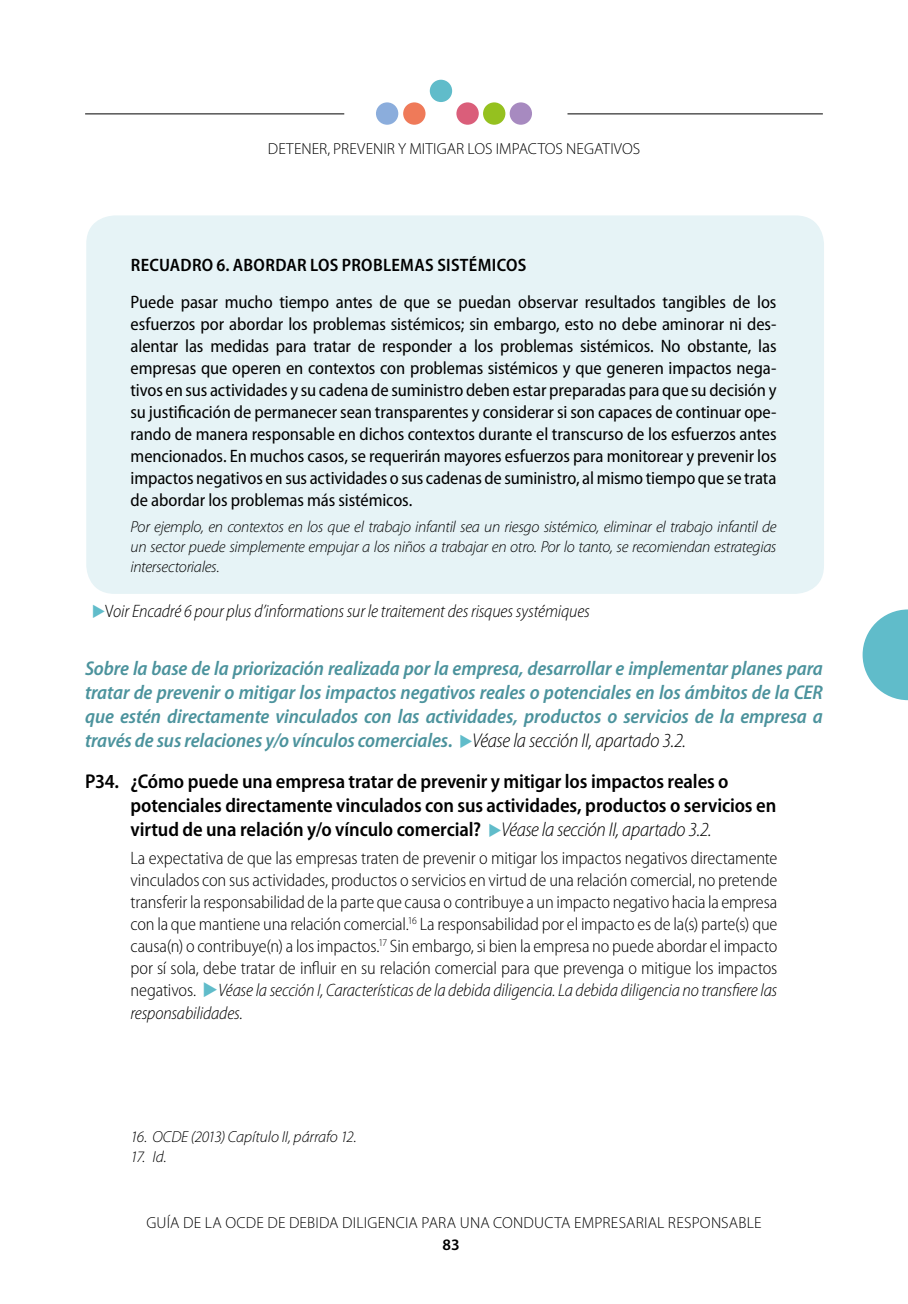
<style>
.page{position:relative;width:908px;height:1304px;background:#fff}
.page>*{position:absolute;margin:0;border:0;box-sizing:border-box;transform-origin:0 0}
.t1{font:italic 600 semi-condensed 20px/24px "Myriad Pro";letter-spacing:-.005em;color:#4c939d;text-align:justify}
.t2{font:600 semi-condensed 20px/24px "Myriad Pro";letter-spacing:-.005em;color:#000}
.t3{font:semi-condensed 18px/22px "Myriad Pro";letter-spacing:-.005em;color:#000;text-align:justify}
.t4{font:300 semi-condensed 18px/22.2px "Myriad Pro";letter-spacing:-.01em;color:#000;text-align:justify}
.t5{font:italic 300 semi-condensed 18px "Myriad Pro";letter-spacing:-.01em;color:#000}
.t6{font:600 semi-condensed 18px "Myriad Pro";letter-spacing:.015em;color:#000}
.t7{font:italic 300 16px/20px "Myriad Pro";letter-spacing:-.015em;color:#000;text-align:justify}
.t8{font:300 16px "Myriad Pro";letter-spacing:.01em;color:#000}
.t9{font:600 16px "Myriad Pro";color:#000}
.s1{color:#60bcca}
.s2{font-style:normal}
.s3{font-weight:300;color:#000}
.s4{font-weight:300;font-style:italic}
.s5{font-style:italic}
</style>
<div class="page">
<svg style="left:862px;top:609px;width:45px;height:91px"></svg>
<div style="left:403px;top:102px;width:22px;height:23px;background:#ef7a59;border-radius:50%"></div>
<div style="left:376px;top:102px;width:22px;height:23px;background:#8baddc;border-radius:50%"></div>
<div style="left:483px;top:102px;width:22px;height:23px;background:#95c11f;border-radius:50%"></div>
<div style="left:509px;top:102px;width:22px;height:23px;background:#a78ac0;border-radius:50%"></div>
<div style="left:456px;top:102px;width:22px;height:23px;background:#da5e7a;border-radius:50%"></div>
<div style="left:429px;top:80px;width:23px;height:22px;background:#60bcca;border-radius:50%"></div>
<hr style="left:85px;top:113px;width:259px;height:1px;background:#000">
<hr style="left:567px;top:113px;width:255px;height:1px;background:#000">
<div style="left:86px;top:215px;width:737px;height:379px;background:#e6f3f6;border-radius:28px"></div>
<p class="t8" style="left:268px;top:139px;width:373px">DETENER, PREVENIR Y MITIGAR LOS IMPACTOS NEGATIVOS</p>
<p class="t6" style="left:131px;top:254px;width:397px">RECUADRO 6. ABORDAR LOS PROBLEMAS SISTÉMICOS</p>
<p class="t3" style="left:130px;top:291px;width:647px">Puede pasar mucho tiempo antes de que se puedan observar resultados tangibles de los esfuerzos por abordar los problemas sistémicos; sin embargo, esto no debe aminorar ni des&shy;alentar las medidas para tratar de responder a los problemas sistémicos. No obstante, las empresas que operen en contextos con problemas sistémicos y que generen impactos nega&shy;tivos en sus actividades y su cadena de suministro deben estar preparadas para que su decisión y su justificación de permanecer sean transparentes y considerar si son capaces de continuar ope&shy;rando de manera responsable en dichos contextos durante el transcurso de los esfuerzos antes mencionados. En muchos casos, se requerirán mayores esfuerzos para monitorear y prevenir los impactos negativos en sus actividades o sus cadenas de suministro, al mismo tiempo que se trata de abordar los problemas más sistémicos.</p>
<p class="t7" style="left:130px;top:516px;width:647px">Por ejemplo, en contextos en los que el trabajo infantil sea un riesgo sistémico, eliminar el trabajo infantil de un sector puede simplemente empujar a los niños a trabajar en otro. Por lo tanto, se recomiendan estrategias intersectoriales.</p>
<p class="t5" style="left:92px;top:601px;width:499px"><span class="s1">◆</span><span class="s2">V</span>oir Encadré 6 pour plus d’informations sur le traitement des risques systémiques</p>
<p class="t1" style="left:85px;top:655px;width:739px">Sobre la base de la priorización realizada por la empresa, desarrollar e implementar planes para tratar de prevenir o mitigar los impactos negativos reales o potenciales en los ámbitos de la CER que estén directamente vinculados con las actividades, productos o servicios de la empresa a través de sus relaciones y/o vínculos comerciales. <span class="s1">◆</span><span class="s3">Véase la sección II, apartado 3.2.</span></p>
<p class="t2" style="left:130px;top:768px;width:647px;text-indent:-45px">P34. ¿Cómo puede una empresa tratar de prevenir y mitigar los impactos reales o potenciales directamente vinculados con sus actividades, productos o servicios en virtud de una relación y/o vínculo comercial? <span class="s1">◆</span><span class="s4">Véase la sección II, apartado 3.2.</span></p>
<p class="t4" style="left:130px;top:847px;width:648px">La expectativa de que las empresas traten de prevenir o mitigar los impactos negativos directamente vinculados con sus actividades, productos o servicios en virtud de una relación comercial, no pretende transferir la responsabilidad de la parte que causa o contribuye a un impacto negativo hacia la empresa con la que mantiene una relación comercial.<sup>16</sup> La responsabilidad por el impacto es de la(s) parte(s) que causa(n) o contribuye(n) a los impactos.<sup>17</sup> Sin embargo, si bien la empresa no puede abordar el impacto por sí sola, debe tratar de influir en su relación comercial para que prevenga o mitigue los impactos negativos. <span class="s1">◆</span><span class="s5">Véase la sección I, Características de la debida diligencia. La debida diligencia no transfiere las responsabilidades.</span></p>
<p class="t7" style="left:130px;top:1127px;width:227px">16. OCDE (2013) Capítulo II, párrafo 12.</p>
<p class="t7" style="left:130px;top:1147px;width:38px">17. Id.</p>
<p class="t8" style="left:146px;top:1213px;width:616px">GUÍA DE LA OCDE DE DEBIDA DILIGENCIA PARA UNA CONDUCTA EMPRESARIAL RESPONSABLE</p>
<p class="t9" style="left:442px;top:1235px;width:18px">83</p>
</div>
